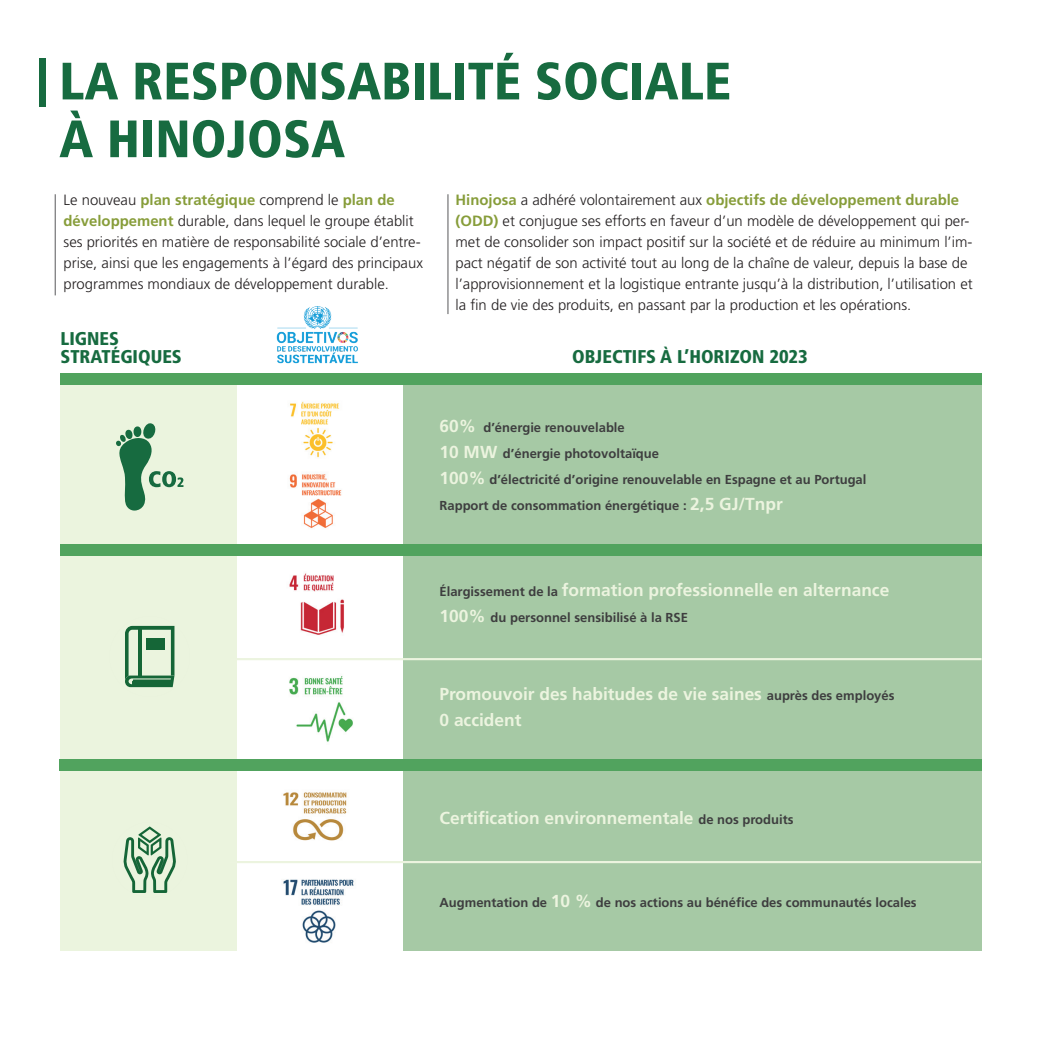
<style>
.page{position:relative;width:1042px;height:1042px;background:#fff}
.page>*{position:absolute;margin:0;border:0;box-sizing:border-box;transform-origin:0 0}
.t1{font:900 condensed 52.5px/57.8px "Frutiger LT Std";color:#176b40}
.t2{font:900 condensed 18.55px/18px "Frutiger LT Std";color:#176b40}
.t3{font:700 17.32px/26.1px "Frutiger LT Std";color:#ecf4df}
.t4{font:300 14.88px/21px "Frutiger LT Std";color:#231f20}
.t5{font:700 12.95px/26.1px "Frutiger LT Std";color:#3e3e3f}
.s1{font-weight:700;color:#879d3a}
.s2{font-size:17.32px;color:#ecf4df}
.s3{font-size:12.95px;color:#3e3e3f}
</style>
<div class="page">
<div style="left:403px;top:385px;width:578px;height:566px;background:#a6c9a5"></div>
<div style="left:60px;top:385px;width:176px;height:566px;background:#ebf4de"></div>
<svg style="left:123px;top:826px;width:53px;height:67px"></svg>
<div style="left:60px;top:373px;width:921px;height:12px;background:#51a35e"></div>
<div style="left:60px;top:759px;width:921px;height:12px;background:#51a35e"></div>
<div style="left:60px;top:544px;width:921px;height:12px;background:#51a35e"></div>
<div style="left:109px;top:616px;width:81px;height:81px;background:linear-gradient(to right,#ebf4de,#ebf4de);border-radius:50%"></div>
<svg style="left:125px;top:626px;width:49px;height:61px"></svg>
<div style="left:146px;top:638px;width:18px;height:12px;background:#156637"></div>
<hr style="left:230px;top:658px;width:751px;height:2px;background:#ecf4df">
<hr style="left:229px;top:861px;width:752px;height:2px;background:#ecf4df">
<svg style="left:116px;top:423px;width:67px;height:87px"></svg>
<hr style="left:55px;top:194px;width:1px;height:101px;background:#57585a">
<hr style="left:448px;top:194px;width:1px;height:120px;background:#57585a">
<div style="left:39px;top:58px;width:6px;height:49px;background:#176b40"></div>
<img style="left:290px;top:401px;width:49px;height:57px">
<img style="left:289px;top:474px;width:53px;height:54px">
<img style="left:289px;top:676px;width:64px;height:66px">
<img style="left:289px;top:573px;width:55px;height:62px">
<img style="left:283px;top:792px;width:64px;height:49px">
<img style="left:283px;top:879px;width:71px;height:64px">
<img style="left:276px;top:306px;width:82px;height:58px">
<h1 class="t1" style="left:59px;top:52px;width:673px">LA RESPONSABILITÉ SOCIALE<br>À HINOJOSA</h1>
<p class="t4" style="left:64px;top:190px;width:361px">Le nouveau <span class="s1">plan stratégique</span> comprend le <span class="s1">plan de développement</span> durable, dans lequel le groupe établit ses priorités en matière de responsabilité sociale d’entre&shy;prise, ainsi que les engagements à l’égard des principaux programmes mondiaux de développement durable.</p>
<p class="t4" style="left:455px;top:190px;width:519px"><span class="s1">Hinojosa</span> a adhéré volontairement aux <span class="s1">objectifs de développement durable (ODD)</span> et conjugue ses efforts en faveur d’un modèle de développement qui per&shy;met de consolider son impact positif sur la société et de réduire au minimum l’im&shy;pact négatif de son activité tout au long de la chaîne de valeur, depuis la base de l’approvisionnement et la logistique entrante jusqu’à la distribution, l’utilisation et la fin de vie des produits, en passant par la production et les opérations.</p>
<p class="t2" style="left:60px;top:329px;width:123px">LIGNES<br>STRATÉGIQUES</p>
<p class="t2" style="left:572px;top:347px;width:237px">OBJECTIFS À L’HORIZON 2023</p>
<p class="t5" style="left:439px;top:414px;width:428px"><span class="s2">60%</span> d’énergie renouvelable<br><span class="s2">10 MW</span> d’énergie photovoltaïque<br><span class="s2">100%</span> d’électricité d’origine renouvelable en Espagne et au Portugal Rapport de consommation énergétique : <span class="s2">2,5 GJ/Tnpr</span></p>
<p class="t3" style="left:439px;top:577px;width:451px"><span class="s3">Élargissement de la</span> formation professionnelle en alternance</p>
<p class="t5" style="left:439px;top:604px;width:250px"><span class="s2">100%</span> du personnel sensibilisé à la RSE</p>
<p class="t3" style="left:439px;top:681px;width:456px">Promouvoir des habitudes de vie saines <span class="s3">auprès des employés<br></span>0 accident</p>
<p class="t3" style="left:439px;top:805px;width:355px">Certification environnementale <span class="s3">de nos produits</span></p>
<p class="t5" style="left:439px;top:890px;width:479px">Augmentation de <span class="s2">10 %</span> de nos actions au bénéfice des communautés locales</p>
</div>
